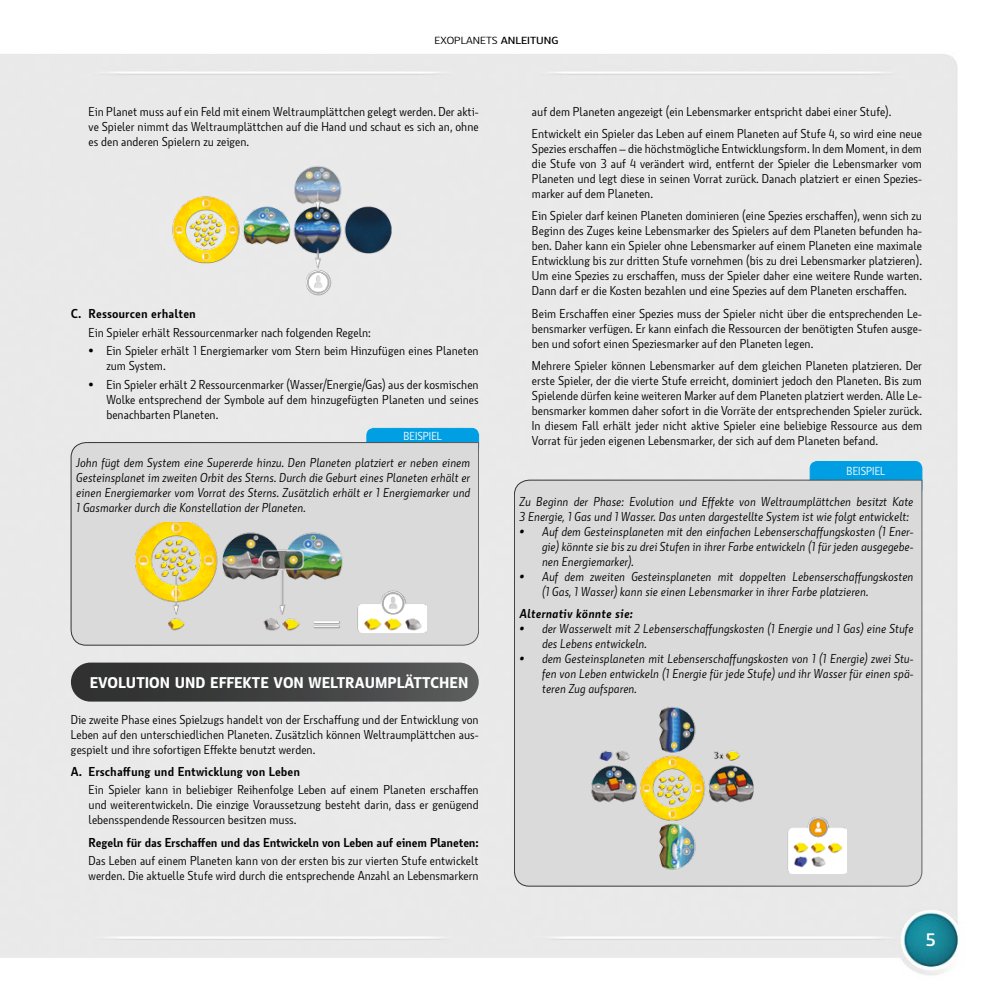
<style>
.page{position:relative;width:993px;height:993px;background:#fff}
.page>*{position:absolute;margin:0;border:0;box-sizing:border-box;transform-origin:0 0}
.t1{font:700 17.5px "Botanika";color:#fff}
.t2{font:800 15px "Botanika";color:#fff}
.t3{font:12.5px/15px "Botanika Lite";color:#000;text-align:justify}
.t4{font:italic 12.5px/15px "Botanika Lite";color:#000;text-align:justify}
.t5{font:700 12.5px "Botanika";letter-spacing:-.02em;color:#000}
.t6{font:700 12.5px "Botanika";color:#000}
.t7{font:italic 700 12.5px "Botanika";color:#000}
.t8{font:11.25px "Botanika Lite";color:#fff}
.t9{font:10px "Botanika Lite";color:#000;scale:1.2 1}
.s1{font-family:"Botanika";font-weight:600}
</style>
<div class="page">
<div style="left:0;top:54px;width:959px;height:922px;background:#e9e9e9"></div>
<div style="left:71px;top:662px;width:407px;height:39px;background:linear-gradient(to right,#2b2b2c,#58595a);border-radius:19px"></div>
<div style="left:367px;top:428px;width:111px;height:26px;background:#009fe3;border-radius:7px"></div>
<div style="left:366px;top:428px;width:112px;height:26px;border:1px solid #009fe3;border-radius:7px"></div>
<div style="left:71px;top:442px;width:408px;height:203px;background:#dadada"></div>
<img style="left:120px;top:522px;width:306px;height:110px">
<div style="left:809px;top:461px;width:112px;height:34px;background:#009fe3;border-radius:7px"></div>
<div style="left:809px;top:461px;width:112px;height:34px;border:1px solid #009fe3;border-radius:7px"></div>
<div style="left:514px;top:479px;width:407px;height:407px;background:#dadada"></div>
<img style="left:586px;top:702px;width:260px;height:171px">
<img style="left:132px;top:163px;width:303px;height:135px">
<p class="t9" style="left:434px;top:35px;width:105px">EXOPLANETS <span class="s1">ANLEITUNG</span></p>
<p class="t3" style="left:531px;top:101px;width:391px;line-height:22.1px">auf dem Planeten angezeigt (ein Lebensmarker entspricht dabei einer Stufe).<br>Entwickelt ein Spieler das Leben auf einem Planeten auf Stufe 4, so wird eine neue</p>
<p class="t3" style="left:531px;top:141px;width:391px">Spezies erschaffen – die höchstmögliche Entwicklungsform. In dem Moment, in dem die Stufe von 3 auf 4 verändert wird, entfernt der Spieler die Lebensmarker vom Planeten und legt diese in seinen Vorrat zurück. Danach platziert er einen Spezies&shy;marker auf dem Planeten.</p>
<p class="t3" style="left:531px;top:208px;width:391px">Ein Spieler darf keinen Planeten dominieren (eine Spezies erschaffen), wenn sich zu Beginn des Zuges keine Lebensmarker des Spielers auf dem Planeten befunden ha&shy;ben. Daher kann ein Spieler ohne Lebensmarker auf einem Planeten eine maximale Entwicklung bis zur dritten Stufe vornehmen (bis zu drei Lebensmarker platzieren).<br>Um eine Spezies zu erschaffen, muss der Spieler daher eine weitere Runde warten.<br>Dann darf er die Kosten bezahlen und eine Spezies auf dem Planeten erschaffen.</p>
<p class="t3" style="left:531px;top:306px;width:391px">Beim Erschaffen einer Spezies muss der Spieler nicht über die entsprechenden Le&shy;bensmarker verfügen. Er kann einfach die Ressourcen der benötigten Stufen ausge&shy;ben und sofort einen Speziesmarker auf den Planeten legen.</p>
<p class="t3" style="left:531px;top:358px;width:391px">Mehrere Spieler können Lebensmarker auf dem gleichen Planeten platzieren. Der erste Spieler, der die vierte Stufe erreicht, dominiert jedoch den Planeten. Bis zum Spielende dürfen keine weiteren Marker auf dem Planeten platziert werden. Alle Le&shy;bensmarker kommen daher sofort in die Vorräte der entsprechenden Spieler zurück.<br>In diesem Fall erhält jeder nicht aktive Spieler eine beliebige Ressource aus dem Vorrat für jeden eigenen Lebensmarker, der sich auf dem Planeten befand.</p>
<p class="t3" style="left:89px;top:104px;width:391px">Ein Planet muss auf ein Feld mit einem Weltraumplättchen gelegt werden. Der akti&shy;ve Spieler nimmt das Weltraumplättchen auf die Hand und schaut es sich an, ohne es den anderen Spielern zu zeigen.</p>
<p class="t6" style="left:71px;top:306px;width:126px">C. Ressourcen erhalten</p>
<p class="t3" style="left:89px;top:325px;width:284px">Ein Spieler erhält Ressourcenmarker nach folgenden Regeln:</p>
<p class="t3" style="left:106px;top:343px;width:374px;text-indent:-18px">• Ein Spieler erhält 1 Energiemarker vom Stern beim Hinzufügen eines Planeten zum System.</p>
<p class="t3" style="left:106px;top:377px;width:374px;text-indent:-18px">• Ein Spieler erhält 2 Ressourcenmarker (Wasser/Energie/Gas) aus der kosmischen Wolke entsprechend der Symbole auf dem hinzugefügten Planeten und seines benachbarten Planeten.</p>
<p class="t8" style="left:403px;top:429px;width:40px">BEISPIEL</p>
<p class="t4" style="left:76px;top:455px;width:395px">John fügt dem System eine Supererde hinzu. Den Planeten platziert er neben einem Gesteinsplanet im zweiten Orbit des Sterns. Durch die Geburt eines Planeten erhält er einen Energiemarker vom Vorrat des Sterns. Zusätzlich erhält er 1 Energiemarker und 1 Gasmarker durch die Konstellation der Planeten.</p>
<p class="t8" style="left:846px;top:464px;width:40px">BEISPIEL</p>
<p class="t4" style="left:519px;top:494px;width:395px">Zu Beginn der Phase: Evolution und Effekte von Weltraumplättchen besitzt Kate<br>3 Energie, 1 Gas und 1 Wasser. Das unten dargestellte System ist wie folgt entwickelt:</p>
<p class="t4" style="left:542px;top:524px;width:373px;text-indent:-22px">• Auf dem Gesteinsplaneten mit den einfachen Lebenserschaffungskosten (1 Ener&shy;gie) könnte sie bis zu drei Stufen in ihrer Farbe entwickeln (1 für jeden ausgegebe&shy;nen Energiemarker).</p>
<p class="t4" style="left:542px;top:569px;width:373px;text-indent:-22px">• Auf dem zweiten Gesteinsplaneten mit doppelten Lebenserschaffungskosten (1 Gas, 1 Wasser) kann sie einen Lebensmarker in ihrer Farbe platzieren.</p>
<p class="t7" style="left:519px;top:606px;width:115px">Alternativ könnte sie:</p>
<p class="t4" style="left:542px;top:621px;width:373px;text-indent:-22px">• der Wasserwelt mit 2 Lebenserschaffungskosten (1 Energie und 1 Gas) eine Stufe des Lebens entwickeln.</p>
<p class="t4" style="left:542px;top:651px;width:373px;text-indent:-22px">• dem Gesteinsplaneten mit Lebenserschaffungskosten von 1 (1 Energie) zwei Stu&shy;fen von Leben entwickeln (1 Energie für jede Stufe) und ihr Wasser für einen spä&shy;teren Zug aufsparen.</p>
<p class="t2" style="left:90px;top:673px;width:380px">EVOLUTION UND EFFEKTE VON WELTRAUMPLÄTTCHEN</p>
<p class="t3" style="left:71px;top:711px;width:409px">Die zweite Phase eines Spielzugs handelt von der Erschaffung und der Entwicklung von Leben auf den unterschiedlichen Planeten. Zusätzlich können Weltraumplättchen aus&shy;gespielt und ihre sofortigen Effekte benutzt werden.</p>
<p class="t6" style="left:71px;top:763px;width:231px">A. Erschaffung und Entwicklung von Leben</p>
<p class="t3" style="left:89px;top:782px;width:391px">Ein Spieler kann in beliebiger Reihenfolge Leben auf einem Planeten erschaffen und weiterentwickeln. Die einzige Voraussetzung besteht darin, dass er genügend lebensspendende Ressourcen besitzen muss.</p>
<p class="t5" style="left:89px;top:834px;width:391px">Regeln für das Erschaffen und das Entwickeln von Leben auf einem Planeten:</p>
<p class="t3" style="left:89px;top:853px;width:391px">Das Leben auf einem Planeten kann von der ersten bis zur vierten Stufe entwickelt werden. Die aktuelle Stufe wird durch die entsprechende Anzahl an Lebensmarkern</p>
<h1 class="t1" style="left:925px;top:928px;width:11px">5</h1>
</div>
